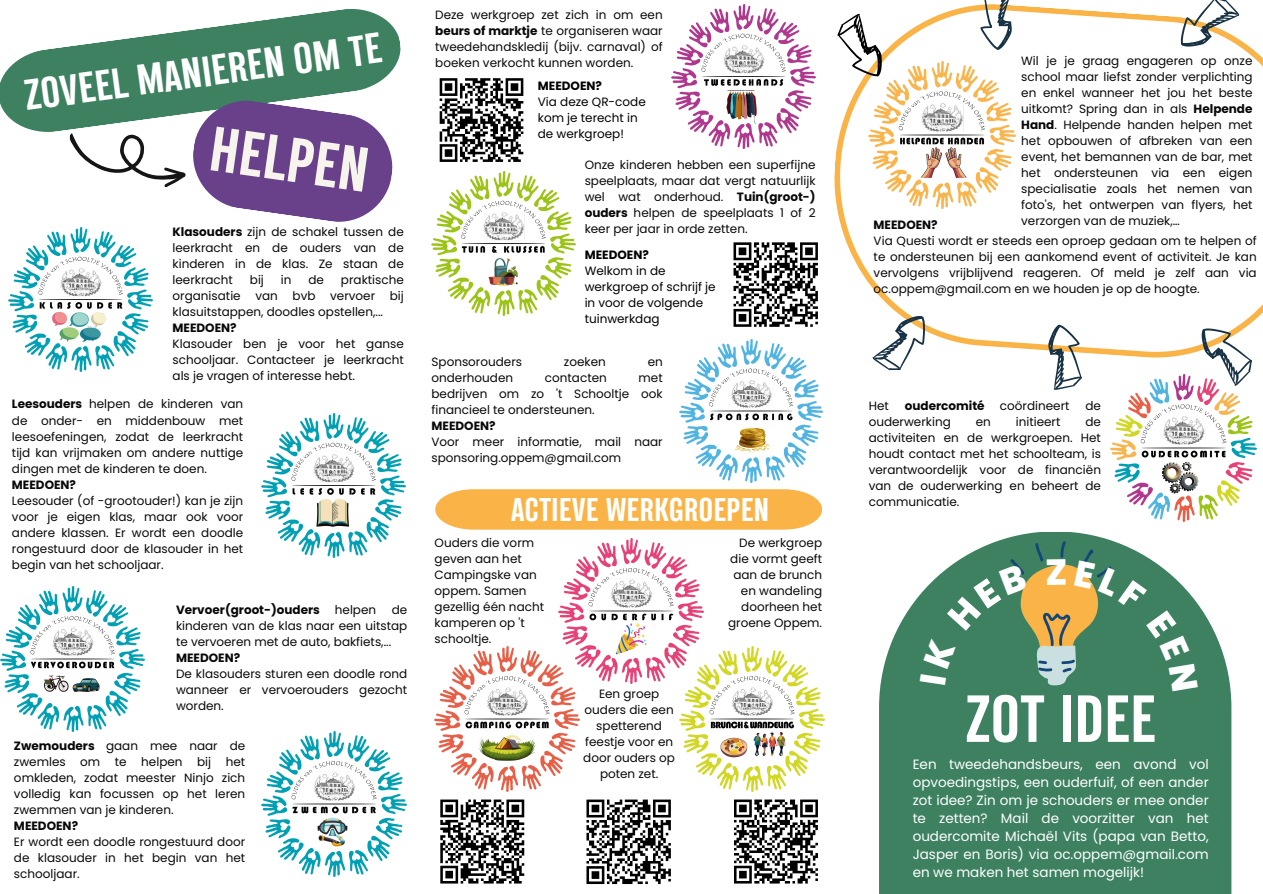
<style>
.page{position:relative;width:1263px;height:894px;background:#fff}
.page>*{position:absolute;margin:0;border:0;box-sizing:border-box;transform-origin:0 0}
.t1{font:700 60.3px "TT Backwards Sans";color:#fff}
.t2{font:700 57.15px "TT Backwards Sans";color:#f7f3ed}
.t3{font:700 39.15px "TT Backwards Sans";color:#fff}
.t4{font:700 30px "TT Backwards Sans";color:#fff}
.t5{font:13.5px/18px "Poppins";color:#fff;text-align:justify}
.t6{font:12px/16px "Poppins";color:#080808;text-align:justify}
.t7{font:12px/16px "Poppins";color:#000}
.t8{font:700 12px "Poppins";color:#080808}
.t9{font:700 12px "Poppins";color:#000}
.s1{font-weight:700}
.s2{font-weight:400}
</style>
<div class="page">
<svg style="left:0;top:9px;width:401px;height:123px;fill:#3d8161"></svg>
<svg style="left:69px;top:97px;width:327px;height:125px"></svg>
<svg style="left:834px;top:6px;width:429px;height:352px"></svg>
<div style="left:879px;top:531px;width:352px;height:362px;background:#3d8161"></div>
<svg style="left:837px;top:14px;width:45px;height:62px"></svg>
<svg style="left:864px;top:313px;width:75px;height:58px"></svg>
<svg style="left:962px;top:0;width:70px;height:52px"></svg>
<svg style="left:1200px;top:320px;width:57px;height:55px"></svg>
<svg style="left:1174px;top:0;width:69px;height:48px"></svg>
<img style="left:8px;top:227px;width:144px;height:144px">
<img style="left:262px;top:413px;width:144px;height:144px">
<img style="left:0;top:586px;width:144px;height:144px">
<img style="left:262px;top:731px;width:145px;height:145px">
<img style="left:679px;top:339px;width:143px;height:143px">
<img style="left:431px;top:171px;width:144px;height:144px">
<img style="left:1110px;top:375px;width:146px;height:146px">
<img style="left:869px;top:62px;width:146px;height:146px">
<img style="left:672px;top:5px;width:144px;height:144px">
<svg style="left:439px;top:78px;width:85px;height:84px"></svg>
<svg style="left:733px;top:242px;width:85px;height:85px"></svg>
<img style="left:435px;top:646px;width:145px;height:145px">
<svg style="left:1033px;top:323px;width:64px;height:67px"></svg>
<img style="left:679px;top:646px;width:145px;height:145px">
<img style="left:558px;top:538px;width:146px;height:145px">
<div style="left:435px;top:489px;width:387px;height:40px;background:#f9b347"></div>
<svg style="left:586px;top:799px;width:85px;height:85px"></svg>
<svg style="left:440px;top:799px;width:85px;height:85px"></svg>
<svg style="left:734px;top:799px;width:84px;height:85px"></svg>
<svg style="left:919px;top:540px;width:279px;height:146px"></svg>
<p class="t3" style="left:22px;top:76px;width:361px;rotate:-8deg">ZOVEEL MANIEREN OM TE</p>
<p class="t2" style="left:214px;top:119px;width:161px;rotate:8deg">HELPEN</p>
<p class="t6" style="left:173px;top:224px;width:233px"><span class="s1">Klasouders</span> zijn de schakel tussen de leerkracht en de ouders van de kinderen in de klas. Ze staan de leerkracht</p>
<p class="t6" style="left:173px;top:272px;width:233px;text-indent:168px">praktische organisatie van bvb vervoer bij klasuitstappen, doodles opstellen,...</p>
<p class="t8" style="left:173px;top:319px;width:66px">MEEDOEN?</p>
<p class="t6" style="left:173px;top:336px;width:233px">Klasouder ben je voor het ganse schooljaar. Contacteer je leerkracht als je vragen of interesse hebt.</p>
<p class="t6" style="left:250px;top:272px;width:16px">bij</p>
<p class="t6" style="left:281px;top:272px;width:12px">in</p>
<p class="t6" style="left:308px;top:272px;width:17px">de</p>
<p class="t6" style="left:12px;top:396px;width:233px"><span class="s1">Leesouders</span> helpen de kinderen van de onder- en middenbouw met leesoefeningen, zodat de leerkracht tijd kan vrijmaken om andere nuttige dingen met de kinderen te doen.</p>
<p class="t8" style="left:12px;top:476px;width:66px">MEEDOEN?</p>
<p class="t6" style="left:12px;top:492px;width:233px">Leesouder (of -grootouder!) kan je zijn voor je eigen klas, maar ook voor andere klassen. Er wordt een doodle rongestuurd door de klasouder in het begin van het schooljaar.</p>
<p class="t8" style="left:176px;top:601px;width:202px">Vervoer(groot-)ouders <span class="s2">helpen</span></p>
<p class="t6" style="left:176px;top:601px;width:233px;text-indent:216px">de kinderen van de klas naar een uitstap te vervoeren met de auto, bakfiets,...</p>
<p class="t8" style="left:176px;top:649px;width:66px">MEEDOEN?</p>
<p class="t6" style="left:176px;top:665px;width:233px">De klasouders sturen een doodle rond wanneer er vervoerouders gezocht worden.</p>
<p class="t6" style="left:14px;top:737px;width:233px"><span class="s1">Zwemouders</span> gaan mee naar de zwemles om te helpen bij het omkleden, zodat meester Ninjo zich volledig kan focussen op het leren zwemmen van je kinderen.</p>
<p class="t8" style="left:14px;top:816px;width:66px">MEEDOEN?</p>
<p class="t6" style="left:14px;top:833px;width:233px">Er wordt een doodle rongestuurd door de klasouder in het begin van het schooljaar.</p>
<p class="t6" style="left:435px;top:6px;width:229px">Deze werkgroep zet zich in om een <span class="s1">beurs of marktje</span> te organiseren waar tweedehandskledij (bijv. carnaval) of boeken verkocht kunnen worden.</p>
<p class="t9" style="left:538px;top:77px;width:66px">MEEDOEN?</p>
<p class="t7" style="left:538px;top:94px;width:109px">Via deze QR-code kom je terecht in de werkgroep!</p>
<p class="t6" style="left:585px;top:157px;width:232px">Onze kinderen hebben een superfijne speelplaats, maar dat vergt natuurlijk wel wat onderhoud. <span class="s1">Tuin(groot-) ouders</span> helpen de speelplaats 1 of 2 keer per jaar in orde zetten.</p>
<p class="t9" style="left:585px;top:246px;width:66px">MEEDOEN?</p>
<p class="t7" style="left:585px;top:263px;width:132px">Welkom in de werkgroep of schrijf je in voor de volgende tuinwerkdag</p>
<p class="t6" style="left:431px;top:353px;width:92px">Sponsorouders</p>
<p class="t6" style="left:564px;top:353px;width:43px">zoeken</p>
<p class="t6" style="left:648px;top:353px;width:17px">en</p>
<p class="t6" style="left:431px;top:369px;width:83px">onderhouden</p>
<p class="t6" style="left:545px;top:369px;width:63px">contacten</p>
<p class="t6" style="left:431px;top:369px;width:233px;text-indent:207px">met bedrijven om zo 't Schooltje ook financieel te ondersteunen.</p>
<p class="t8" style="left:431px;top:417px;width:66px">MEEDOEN?</p>
<p class="t6" style="left:431px;top:433px;width:233px">Voor meer informatie, mail naar sponsoring.oppem@gmail.com</p>
<p class="t4" style="left:511px;top:494px;width:260px">ACTIEVE WERKGROEPEN</p>
<p class="t6" style="left:435px;top:534px;width:111px;text-align:left">Ouders die vorm geven aan het<br>Campingske van oppem. Samen gezellig één nacht kamperen op 't schooltje.</p>
<p class="t6" style="left:728px;top:534px;width:96px;text-align:right">De werkgroep die vormt geeft aan de brunch en wandeling doorheen het groene Oppem.</p>
<p class="t6" style="left:583px;top:685px;width:93px;text-align:center">Een groep ouders die een spetterend feestje voor en door ouders op poten zet.</p>
<p class="t6" style="left:1021px;top:53px;width:233px">Wil je je graag engageren op onze school maar liefst zonder verplichting en enkel wanneer het jou het beste uitkomt? Spring dan in als <span class="s1">Helpende Hand</span>. Helpende handen helpen met het opbouwen of afbreken van een event, het bemannen van de bar, met het ondersteunen via een eigen specialisatie zoals het nemen van foto's, het ontwerpen van flyers, het</p>
<p class="t6" style="left:874px;top:211px;width:385px;line-height:20.2px;text-indent:148px">verzorgen van de muziek,…<br>Via Questi wordt er steeds een oproep gedaan om te helpen of</p>
<p class="t6" style="left:874px;top:249px;width:385px">te ondersteunen bij een aankomend event of activiteit. Je kan vervolgens vrijblijvend reageren. Of meld je zelf aan via oc.oppem@gmail.com en we houden je op de hoogte.</p>
<p class="t8" style="left:874px;top:217px;width:66px">MEEDOEN?</p>
<p class="t6" style="left:869px;top:397px;width:22px">Het</p>
<p class="t8" style="left:905px;top:397px;width:81px">oudercomité</p>
<p class="t6" style="left:1000px;top:397px;width:71px">coördineert</p>
<p class="t6" style="left:1085px;top:397px;width:17px">de</p>
<p class="t6" style="left:869px;top:413px;width:84px">ouderwerking</p>
<p class="t6" style="left:976px;top:413px;width:17px">en</p>
<p class="t6" style="left:1016px;top:413px;width:46px">initieert</p>
<p class="t6" style="left:869px;top:413px;width:234px;text-indent:217px">de activiteiten en de werkgroepen. Het houdt contact met het schoolteam, is verantwoordelijk voor de financiën van de ouderwerking en beheert de communicatie.</p>
<h4 class="t1" style="left:965px;top:687px;width:192px">ZOT IDEE</h4>
<p class="t5" style="left:913px;top:755px;width:297px">Een tweedehandsbeurs, een avond vol opvoedingstips, een ouderfuif, of een ander zot idee? Zin om je schouders er mee onder te zetten? Mail de voorzitter van het oudercomite Michaël Vits (papa van Betto, Jasper en Boris) via oc.oppem@gmail.com en we maken het samen mogelijk!</p>
</div>
